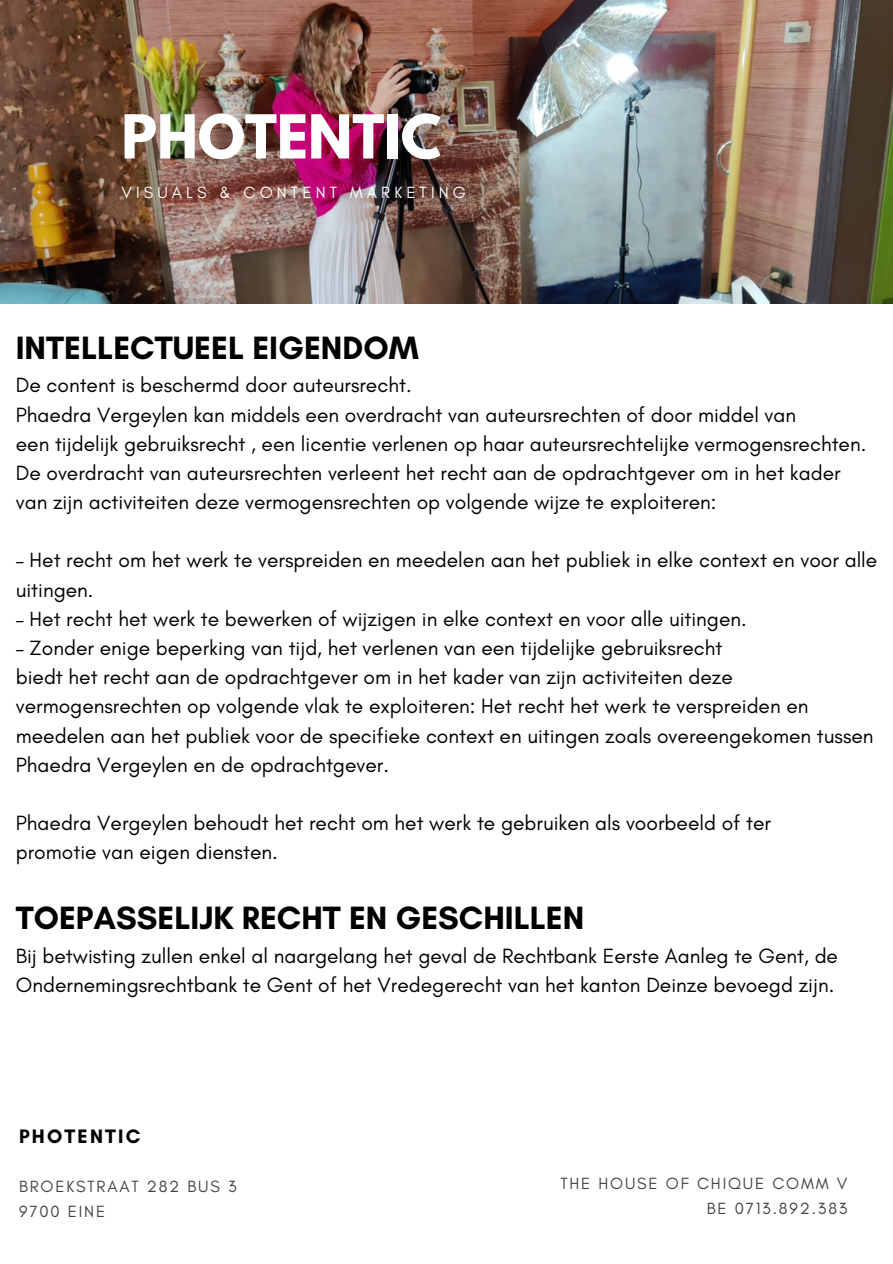
<style>
.page{position:relative;width:893px;height:1264px;background:#fff}
.page>*{position:absolute;margin:0;border:0;box-sizing:border-box;transform-origin:0 0}
.t1{font:700 53.55px "League Spartan";color:#fff}
.t2{font:700 32.85px "Glacial Indifference";color:#000}
.t3{font:21px/29.1px "Glacial Indifference";color:#000}
.t4{font:700 19.8px "Glacial Indifference";letter-spacing:.11em;color:#000}
.t5{font:16.5px/24.8px "Glacial Indifference";letter-spacing:.11em;color:#444440}
.t6{font:16.5px "Glacial Indifference";letter-spacing:.25em;color:#fff}
</style>
<div class="page">
<img style="left:0;top:0;width:892px;height:304px">
<p class="t1" style="left:121px;top:110px;width:321px">PHOTENTIC</p>
<p class="t6" style="left:121px;top:182px;width:346px">VISUALS &amp; CONTENT MARKETING</p>
<p class="t2" style="left:16px;top:327px;width:404px">INTELLECTUEEL EIGENDOM</p>
<p class="t3" style="left:16px;top:370px;width:397px">De content is beschermd door auteursrecht.</p>
<p class="t3" style="left:16px;top:399px;width:781px">Phaedra Vergeylen kan middels een overdracht van auteursrechten of door middel van</p>
<p class="t3" style="left:16px;top:429px;width:852px">een tijdelijk gebruiksrecht , een licentie verlenen op haar auteursrechtelijke vermogensrechten.<br>De overdracht van auteursrechten verleent het recht aan de opdrachtgever om in het kader van zijn activiteiten deze vermogensrechten op volgende wijze te exploiteren:</p>
<p class="t3" style="left:16px;top:545px;width:863px">– Het recht om het werk te verspreiden en meedelen aan het publiek in elke context en voor alle uitingen.</p>
<p class="t3" style="left:16px;top:604px;width:732px">– Het recht het werk te bewerken of wijzigen in elke context en voor alle uitingen.</p>
<p class="t3" style="left:16px;top:633px;width:708px">– Zonder enige beperking van tijd, het verlenen van een tijdelijke gebruiksrecht</p>
<p class="t3" style="left:16px;top:662px;width:859px">biedt het recht aan de opdrachtgever om in het kader van zijn activiteiten deze vermogensrechten op volgende vlak te exploiteren: Het recht het werk te verspreiden en meedelen aan het publiek voor de specifieke context en uitingen zoals overeengekomen tussen Phaedra Vergeylen en de opdrachtgever.</p>
<p class="t3" style="left:16px;top:808px;width:756px">Phaedra Vergeylen behoudt het recht om het werk te gebruiken als voorbeeld of ter</p>
<p class="t3" style="left:16px;top:837px;width:263px">promotie van eigen diensten.</p>
<p class="t2" style="left:16px;top:897px;width:570px">TOEPASSELIJK RECHT EN GESCHILLEN</p>
<p class="t3" style="left:16px;top:940px;width:823px">Bij betwisting zullen enkel al naargelang het geval de Rechtbank Eerste Aanleg te Gent, de<br>Ondernemingsrechtbank te Gent of het Vredegerecht van het kanton Deinze bevoegd zijn.</p>
<p class="t4" style="left:19px;top:1124px;width:123px">PHOTENTIC</p>
<p class="t5" style="left:19px;top:1173px;width:219px">BROEKSTRAAT 282 BUS 3<br>9700 EINE</p>
<p class="t5" style="left:560px;top:1170px;width:288px">THE HOUSE OF CHIQUE COMM V</p>
<p class="t5" style="left:706px;top:1195px;width:142px">BE 0713.892.383</p>
</div>
